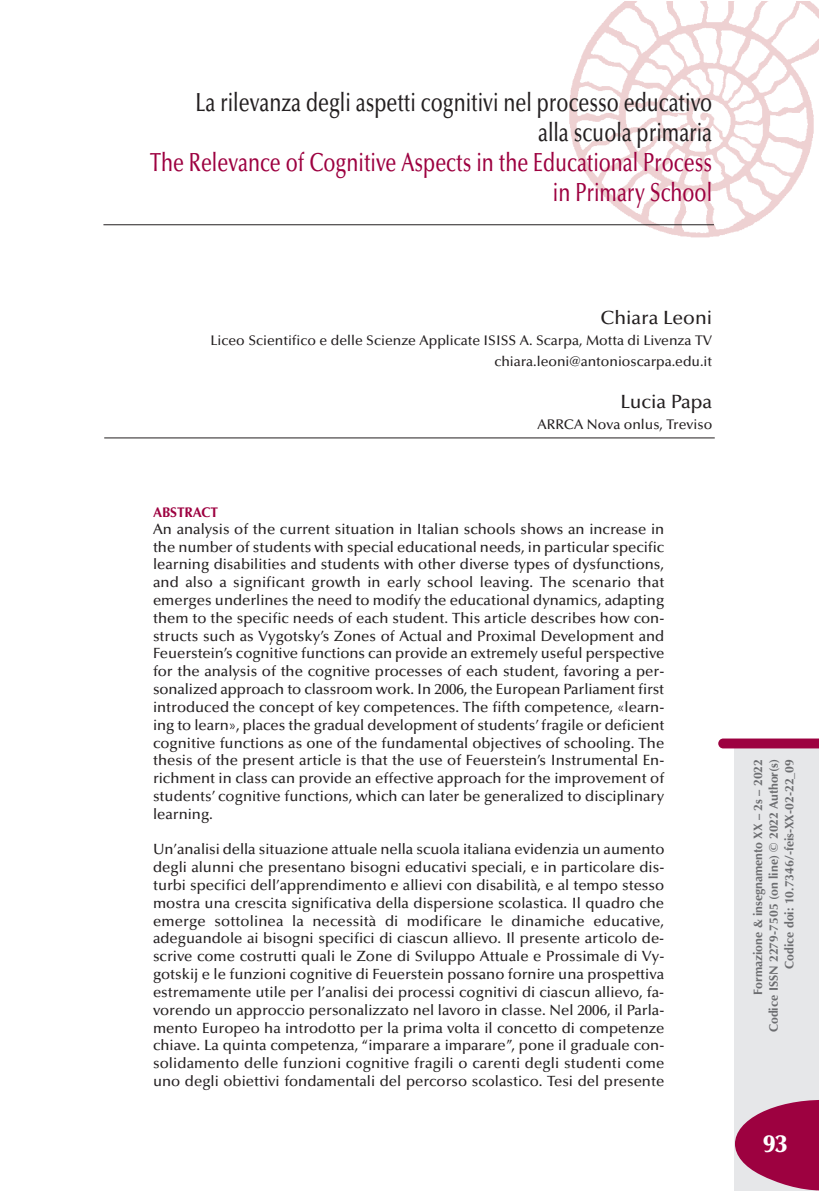
<style>
.page{position:relative;width:819px;height:1191px;background:#fff}
.page>*{position:absolute;margin:0;border:0;box-sizing:border-box;transform-origin:0 0}
.t1{font:500 26.25px/30.1px "Optima";color:#231f20;text-align:right;scale:.75 1}
.t2{font:500 26.25px/30.1px "Optima";color:#9d0140;text-align:right;scale:.75 1}
.t3{font:900 24.5px "Optima";color:#fff}
.t4{font:500 19.25px "Optima";color:#231f20}
.t5{font:500 14.88px/17.8px "Optima";color:#231f20;text-align:justify}
.t6{font:500 14px/21px "Optima";color:#231f20;text-align:right}
.t7{font:700 14px "Optima";letter-spacing:-.01em;color:#9d0140}
.t8{font:700 12.25px/15.8px "Optima";color:#6c6d70;text-align:right}
</style>
<div class="page">
<img style="left:547px;top:2px;width:271px;height:236px">
<div style="left:734px;top:748px;width:85px;height:353px;background:#e6e7e9"></div>
<svg style="left:718px;top:738px;width:101px;height:10px"></svg>
<div style="left:734px;top:1101px;width:83px;height:90px;background:#e6e7e9"></div>
<svg style="left:735px;top:1100px;width:84px;height:90px"></svg>
<hr style="left:103px;top:224px;width:611px;height:1px;background:#231f20">
<hr style="left:104px;top:437px;width:610px;height:1px;background:#231f20">
<h1 class="t1" style="left:195px;top:87px;width:690px">La rilevanza degli aspetti cognitivi nel processo educativo alla scuola primaria</h1>
<h1 class="t2" style="left:150px;top:148px;width:750px">The Relevance of Cognitive Aspects in the Educational Process in Primary School</h1>
<p class="t4" style="left:600px;top:306px;width:113px">Chiara Leoni</p>
<p class="t6" style="left:211px;top:330px;width:503px">Liceo Scientifico e delle Scienze Applicate ISISS A. Scarpa, Motta di Livenza TV chiara.leoni@antonioscarpa.edu.it</p>
<p class="t4" style="left:620px;top:390px;width:93px">Lucia Papa</p>
<p class="t6" style="left:537px;top:414px;width:176px">ARRCA Nova onlus, Treviso</p>
<p class="t7" style="left:153px;top:504px;width:66px">ABSTRACT</p>
<p class="t5" style="left:153px;top:520px;width:513px">An analysis of the current situation in Italian schools shows an increase in the number of students with special educational needs, in particular specific learning disabilities and students with other diverse types of dysfunctions, and also a significant growth in early school leaving. The scenario that emerges underlines the need to modify the educational dynamics, adapting them to the specific needs of each student. This article describes how con&shy;structs such as Vygotsky’s Zones of Actual and Proximal Development and Feuerstein’s cognitive functions can provide an extremely useful perspective for the analysis of the cognitive processes of each student, favoring a per&shy;sonalized approach to classroom work. In 2006, the European Parliament first introduced the concept of key competences. The fifth competence, «learn&shy;ing to learn», places the gradual development of students’ fragile or deficient cognitive functions as one of the fundamental objectives of schooling. The thesis of the present article is that the use of Feuerstein’s Instrumental En&shy;richment in class can provide an effective approach for the improvement of students’ cognitive functions, which can later be generalized to disciplinary learning.</p>
<p class="t5" style="left:153px;top:841px;width:513px">Un’analisi della situazione attuale nella scuola italiana evidenzia un aumento degli alunni che presentano bisogni educativi speciali, e in particolare dis&shy;turbi specifici dell’apprendimento e allievi con disabilità, e al tempo stesso mostra una crescita significativa della dispersione scolastica. Il quadro che emerge sottolinea la necessità di modificare le dinamiche educative, adeguandole ai bisogni specifici di ciascun allievo. Il presente articolo de&shy;scrive come costrutti quali le Zone di Sviluppo Attuale e Prossimale di Vy&shy;gotskij e le funzioni cognitive di Feuerstein possano fornire una prospettiva estremamente utile per l’analisi dei processi cognitivi di ciascun allievo, fa&shy;vorendo un approccio personalizzato nel lavoro in classe. Nel 2006, il Parla&shy;mento Europeo ha introdotto per la prima volta il concetto di competenze chiave. La quinta competenza, “imparare a imparare”, pone il graduale con&shy;solidamento delle funzioni cognitive fragili o carenti degli studenti come uno degli obiettivi fondamentali del percorso scolastico. Tesi del presente</p>
<p class="t8" style="left:750px;top:1032px;width:275px;rotate:-90deg">Formazione &amp; insegnamento XX – 2s – 2022<br>Codice ISSN 2279-7505 (on line) © 2022 Author(s)<br>Codice doi: 10.7346/-feis-XX-02-22_09</p>
<h2 class="t3" style="left:763px;top:1133px;width:26px">93</h2>
</div>
